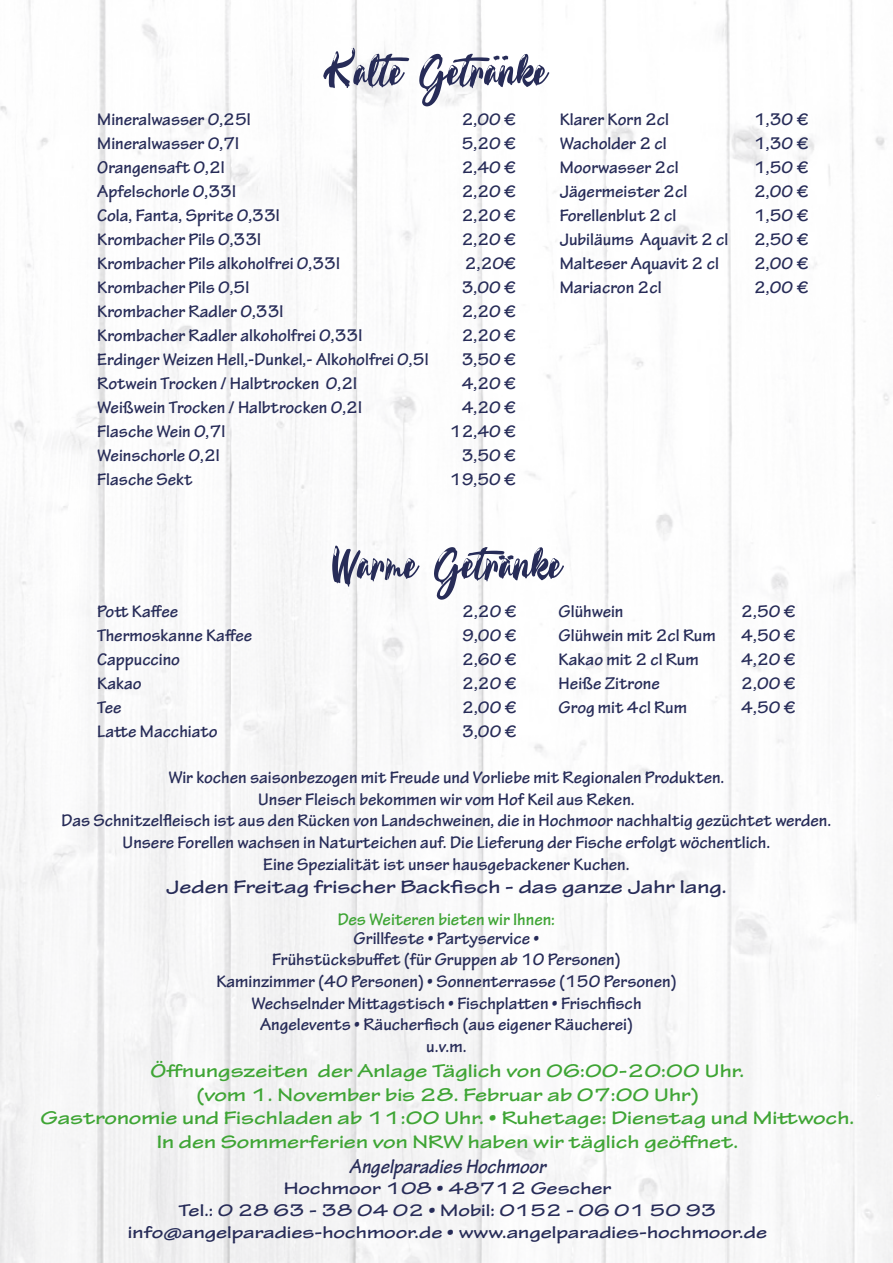
<style>
.page{position:relative;width:893px;height:1263px;background:#fff}
.page>*{position:absolute;margin:0;border:0;box-sizing:border-box;transform-origin:0 0}
.t1{font:54px "Calypsoka";color:#272c58}
.t2{font:italic 700 21px "Tekton Pro";color:#272c58}
.t3{font:700 expanded 19.5px/23.4px "Tekton Pro";color:#3fa535;text-align:center}
.t4{font:700 expanded 19.5px "Tekton Pro";color:#272c58}
.t5{font:700 18px/24px "Tekton Pro";color:#272c58}
.t6{font:700 expanded 18px/21.6px "Tekton Pro";color:#272c58;text-align:center}
.t7{font:700 18px "Tekton Pro";color:#3fa535}
</style>
<div class="page">
<svg style="left:493px;top:56px;width:15px;height:4px"></svg>
<svg style="left:499px;top:555px;width:15px;height:5px"></svg>
<svg style="left:323px;top:47px;width:32px;height:41px"></svg>
<h1 class="t1" style="left:355px;top:46px;width:194px">alte Getranke</h1>
<p class="t5" style="left:97px;top:108px;width:333px">Mineralwasser 0,25l<br>Mineralwasser 0,7l<br>Orangensaft 0,2l<br>Apfelschorle 0,33l<br>Cola, Fanta, Sprite 0,33l<br>Krombacher Pils 0,33l<br>Krombacher Pils alkoholfrei 0,33l<br>Krombacher Pils 0,5l<br>Krombacher Radler 0,33l<br>Krombacher Radler alkoholfrei 0,33l<br>Erdinger Weizen Hell,-Dunkel,- Alkoholfrei 0,5l<br>Rotwein Trocken / Halbtrocken 0,2l<br>Weißwein Trocken / Halbtrocken 0,2l<br>Flasche Wein 0,7l<br>Weinschorle 0,2l<br>Flasche Sekt</p>
<p class="t5" style="left:450px;top:107px;width:68px;text-align:right">2,00 €<br>5,20 €<br>2,40 €<br>2,20 €<br>2,20 €<br>2,20 €<br>2,20€<br>3,00 €<br>2,20 €<br>2,20 €<br>3,50 €<br>4,20 €<br>4,20 €<br>12,40 €<br>3,50 €<br>19,50 €</p>
<p class="t5" style="left:560px;top:107px;width:170px">Klarer Korn 2cl<br>Wacholder 2 cl<br>Moorwasser 2cl<br>Jägermeister 2cl<br>Forellenblut 2 cl<br>Jubiläums Aquavit 2 cl<br>Malteser Aquavit 2 cl<br>Mariacron 2cl</p>
<p class="t5" style="left:754px;top:107px;width:56px;text-align:justify">1,30 € 1,30 € 1,50 € 2,00 € 1,50 € 2,50 € 2,00 € 2,00 €</p>
<h1 class="t1" style="left:330px;top:539px;width:234px">Warme Getranke</h1>
<p class="t5" style="left:97px;top:600px;width:157px">Pott Kaffee<br>Thermoskanne Kaffee<br>Cappuccino<br>Kakao<br>Tee<br>Latte Macchiato</p>
<p class="t5" style="left:462px;top:600px;width:56px;text-align:justify">2,20 € 9,00 € 2,60 € 2,20 € 2,00 € 3,00 €</p>
<p class="t5" style="left:559px;top:600px;width:159px">Glühwein<br>Glühwein mit 2cl Rum<br>Kakao mit 2 cl Rum<br>Heiße Zitrone<br>Grog mit 4cl Rum</p>
<p class="t5" style="left:741px;top:600px;width:56px;text-align:justify">2,50 € 4,50 € 4,20 € 2,00 € 4,50 €</p>
<p class="t5" style="left:62px;top:767px;width:771px;line-height:21.6px;text-align:center">Wir kochen saisonbezogen mit Freude und Vorliebe mit Regionalen Produkten.<br>Unser Fleisch bekommen wir vom Hof Keil aus Reken.<br>Das Schnitzelfleisch ist aus den Rücken von Landschweinen, die in Hochmoor nachhaltig gezüchtet werden.<br>Unsere Forellen wachsen in Naturteichen auf. Die Lieferung der Fische erfolgt wöchentlich.<br>Eine Spezialität ist unser hausgebackener Kuchen.</p>
<p class="t4" style="left:166px;top:875px;width:562px">Jeden Freitag frischer Backfisch - das ganze Jahr lang.</p>
<p class="t7" style="left:338px;top:909px;width:219px">Des Weiteren bieten wir Ihnen:</p>
<p class="t5" style="left:216px;top:928px;width:462px;line-height:21.6px;text-align:center">Grillfeste • Partyservice •<br>Frühstücksbuffet (für Gruppen ab 10 Personen)<br>Kaminzimmer (40 Personen) • Sonnenterrasse (150 Personen)<br>Wechselnder Mittagstisch • Fischplatten • Frischfisch Angelevents • Räucherfisch (aus eigener Räucherei)<br>u.v.m.</p>
<p class="t3" style="left:41px;top:1060px;width:815px">Öffnungszeiten der Anlage Täglich von 06:00-20:00 Uhr.<br>(vom 1. November bis 28. Februar ab 07:00 Uhr)<br>Gastronomie und Fischladen ab 11:00 Uhr. • Ruhetage: Dienstag und Mittwoch.<br>In den Sommerferien von NRW haben wir täglich geöffnet.</p>
<p class="t2" style="left:349px;top:1154px;width:198px">Angelparadies Hochmoor</p>
<p class="t6" style="left:128px;top:1178px;width:641px">Hochmoor 108 • 48712 Gescher<br>Tel.: 0 28 63 - 38 04 02 • Mobil: 0152 - 06 01 50 93 info@angelparadies-hochmoor.de • www.angelparadies-hochmoor.de</p>
</div>
